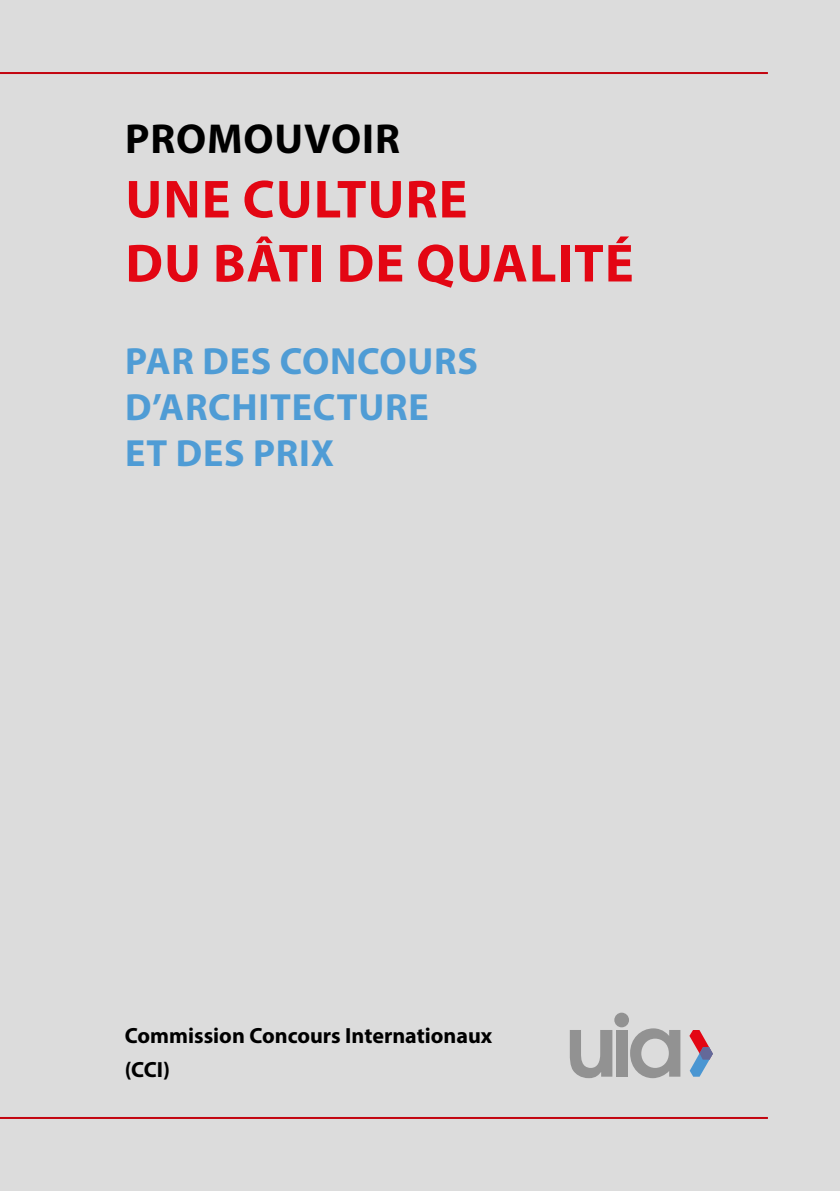
<style>
.page{position:relative;width:840px;height:1191px;background:#fff}
.page>*{position:absolute;margin:0;border:0;box-sizing:border-box;transform-origin:0 0}
.t1{font:700 54px/64px "Myriad Pro";letter-spacing:.02em;color:#e30613}
.t2{font:700 42px "Myriad Pro";letter-spacing:.02em;color:#000}
.t3{font:700 38px/46px "Myriad Pro";letter-spacing:.02em;color:#4f9cd5}
.t4{font:700 22px/34px "Myriad Pro";color:#000}
</style>
<div class="page">
<div style="left:0;top:0;width:839px;height:1191px;background:#dcdcdc"></div>
<div style="left:614px;top:1012px;width:14px;height:15px;background:#929292;border-radius:50%"></div>
<svg style="left:569px;top:1030px;width:43px;height:48px"></svg>
<div style="left:615px;top:1030px;width:12px;height:46px;background:#929292"></div>
<svg style="left:630px;top:1028px;width:50px;height:50px"></svg>
<svg style="left:689px;top:1030px;width:23px;height:46px"></svg>
<p class="t2" style="left:125px;top:112px;width:276px">PROMOUVOIR</p>
<h1 class="t1" style="left:125px;top:165px;width:509px">UNE CULTURE<br>DU BÂTI DE QUALITÉ</h1>
<p class="t3" style="left:125px;top:336px;width:354px">PAR DES CONCOURS<br>D’ARCHITECTURE<br>ET DES PRIX</p>
<p class="t4" style="left:125px;top:1018px;width:369px">Commission Concours Internationaux (CCI)</p>
</div>
